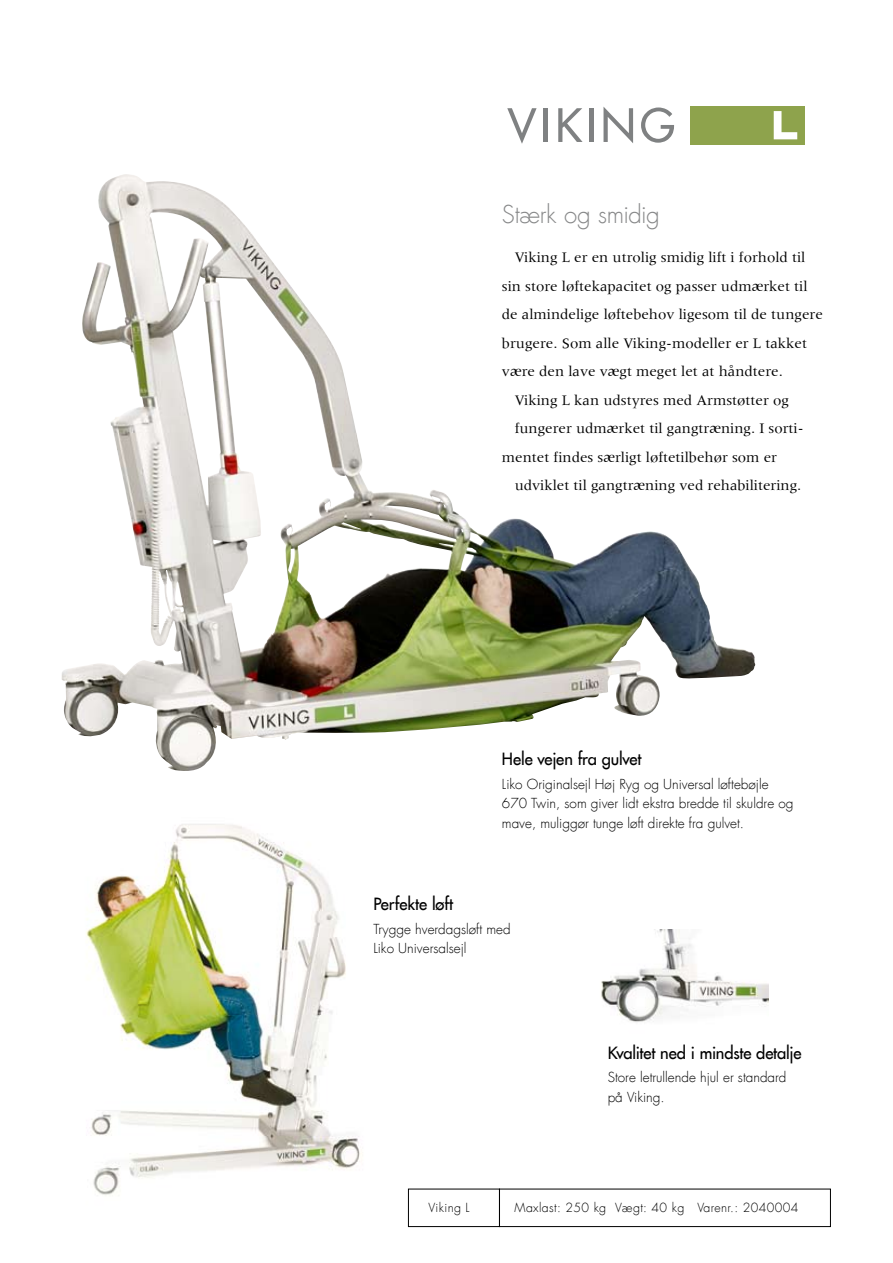
<style>
.page{position:relative;width:893px;height:1263px;background:#fff}
.page>*{position:absolute;margin:0;border:0;box-sizing:border-box;transform-origin:0 0}
.t1{font:300 24px "Futura LT";letter-spacing:-.015em;color:#878889}
.t2{font:16.5px "Futura LT";letter-spacing:-.005em;color:#000}
.t3{font:15px "Meridien";color:#000}
.t4{font:300 13.5px/19.5px "Futura LT";color:#000}
.t5{font:300 12.3px "Futura LT";letter-spacing:.03em;color:#000}
</style>
<div class="page">
<img style="left:601px;top:929px;width:167px;height:93px">
<img style="left:86px;top:824px;width:274px;height:371px">
<div style="left:690px;top:106px;width:115px;height:39px;background:#8ea34c"></div>
<svg style="left:774px;top:111px;width:23px;height:28px"></svg>
<svg style="left:507px;top:108px;width:30px;height:36px"></svg>
<div style="left:543px;top:108px;width:5px;height:34px;background:#7f8182"></div>
<svg style="left:558px;top:108px;width:25px;height:34px"></svg>
<hr style="left:589px;top:108px;width:4px;height:34px;background:#7f8182">
<svg style="left:603px;top:107px;width:30px;height:36px"></svg>
<svg style="left:641px;top:107px;width:33px;height:36px"></svg>
<div style="left:499px;top:1189px;width:332px;height:38px;border:1px solid #000"></div>
<div style="left:408px;top:1189px;width:92px;height:38px;border:1px solid #000"></div>
<img style="left:61px;top:174px;width:695px;height:597px">
<h1 class="t1" style="left:502px;top:200px;width:159px">Stærk og smidig</h1>
<p class="t3" style="left:515px;top:249px;width:292px">Viking L er en utrolig smidig lift i forhold til</p>
<p class="t3" style="left:502px;top:278px;width:307px">sin store løftekapacitet og passer udmærket til</p>
<p class="t3" style="left:502px;top:306px;width:322px">de almindelige løftebehov ligesom til de tungere</p>
<p class="t3" style="left:502px;top:335px;width:307px">brugere. Som alle Viking-modeller er L takket</p>
<p class="t3" style="left:502px;top:363px;width:282px">være den lave vægt meget let at håndtere.</p>
<p class="t3" style="left:515px;top:392px;width:276px">Viking L kan udstyres med Armstøtter og</p>
<p class="t3" style="left:515px;top:420px;width:290px">fungerer udmærket til gangtræning. I sorti-</p>
<p class="t3" style="left:502px;top:449px;width:277px">mentet findes særligt løftetilbehør som er</p>
<p class="t3" style="left:515px;top:477px;width:288px">udviklet til gangtræning ved rehabilitering.</p>
<p class="t2" style="left:502px;top:748px;width:141px">Hele vejen fra gulvet</p>
<p class="t4" style="left:502px;top:774px;width:293px">Liko Originalsejl Høj Ryg og Universal løftebøjle<br>670 Twin, som giver lidt ekstra bredde til skuldre og mave, muliggør tunge løft direkte fra gulvet.</p>
<p class="t2" style="left:373px;top:893px;width:81px">Perfekte løft</p>
<p class="t4" style="left:373px;top:920px;width:139px">Trygge hverdagsløft med<br>Liko Universalsejl</p>
<p class="t2" style="left:608px;top:1042px;width:195px">Kvalitet ned i mindste detalje</p>
<p class="t4" style="left:608px;top:1068px;width:180px">Store letrullende hjul er standard på Viking.</p>
<p class="t5" style="left:429px;top:1200px;width:43px">Viking L</p>
<p class="t5" style="left:515px;top:1199px;width:285px">Maxlast: 250 kg Vægt: 40 kg Varenr.: 2040004</p>
</div>
